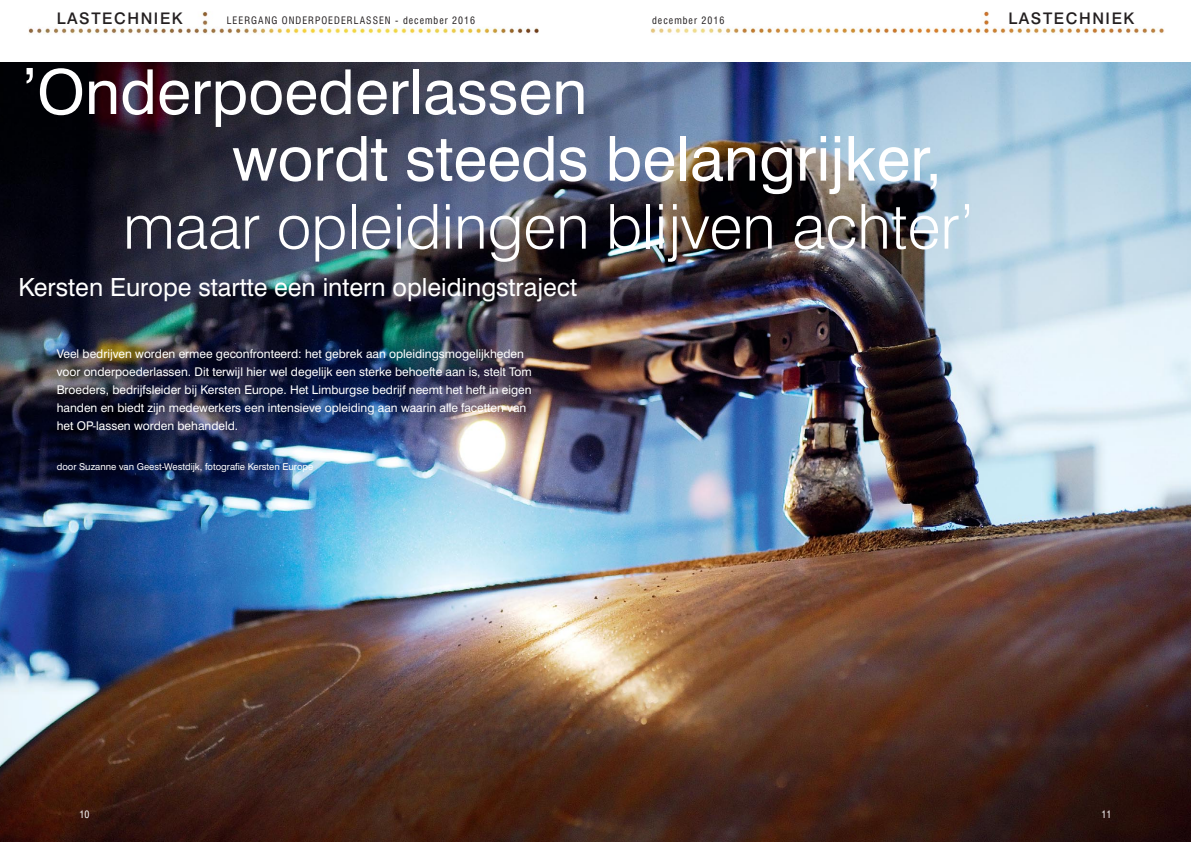
<style>
.page{position:relative;width:1191px;height:842px;background:#fff}
.page>*{position:absolute;margin:0;border:0;box-sizing:border-box;transform-origin:0 0}
.t1{font:62px/66.6px "Swiss 721 BT";color:#fff}
.t2{font:300 62px "Swiss 721 BT";color:#fff}
.t3{font:25px "Swiss 721 BT";color:#fff}
.t4{font:500 16px "Swiss 721 BT";letter-spacing:.1em;color:#231f20}
.t5{font:12px/18px "Swiss 721 BT";color:#fff}
.t6{font:condensed 10px "Swiss 721 BT";letter-spacing:.1em;color:#231f20}
.t7{font:condensed 10px "Swiss 721 BT";color:#fff}
.t8{font:9.5px "Swiss 721 BT";color:#fff}
.s1{font-size:64px}
</style>
<div class="page">
<img style="left:0;top:62px;width:1191px;height:780px">
<img style="left:28px;top:11px;width:511px;height:23px">
<img style="left:651px;top:11px;width:513px;height:23px">
<h3 class="t4" style="left:57px;top:11px;width:127px">LASTECHNIEK</h3>
<p class="t6" style="left:227px;top:17px;width:250px">LEERGANG ONDERPOEDERLASSEN - december 2016</p>
<p class="t6" style="left:652px;top:17px;width:74px">december 2016</p>
<h3 class="t4" style="left:1008px;top:11px;width:127px">LASTECHNIEK</h3>
<h1 class="t1" style="left:232px;top:65px;width:711px;text-indent:-211px"><span class="s1">’</span>Onderpoederlassen<br>wordt steeds belangrijker,</h1>
<h1 class="t2" style="left:123px;top:196px;width:853px">maar opleidingen blijven achter’</h1>
<h2 class="t3" style="left:18px;top:278px;width:560px">Kersten Europe startte een intern opleidingstraject</h2>
<p class="t5" style="left:57px;top:346px;width:476px">Veel bedrijven worden ermee geconfronteerd: het gebrek aan opleidingsmogelijkheden voor onderpoederlassen. Dit terwijl hier wel degelijk een sterke behoefte aan is, stelt Tom Broeders, bedrijfsleider bij Kersten Europe. Het Limburgse bedrijf neemt het heft in eigen handen en biedt zijn medewerkers een intensieve opleiding aan waarin alle facetten van het OP-lassen worden behandeld.</p>
<p class="t8" style="left:57px;top:463px;width:258px">door Suzanne van Geest-Westdijk, fotografie Kersten Europe</p>
<p class="t7" style="left:79px;top:811px;width:11px">10</p>
<p class="t7" style="left:1101px;top:811px;width:11px">11</p>
</div>
